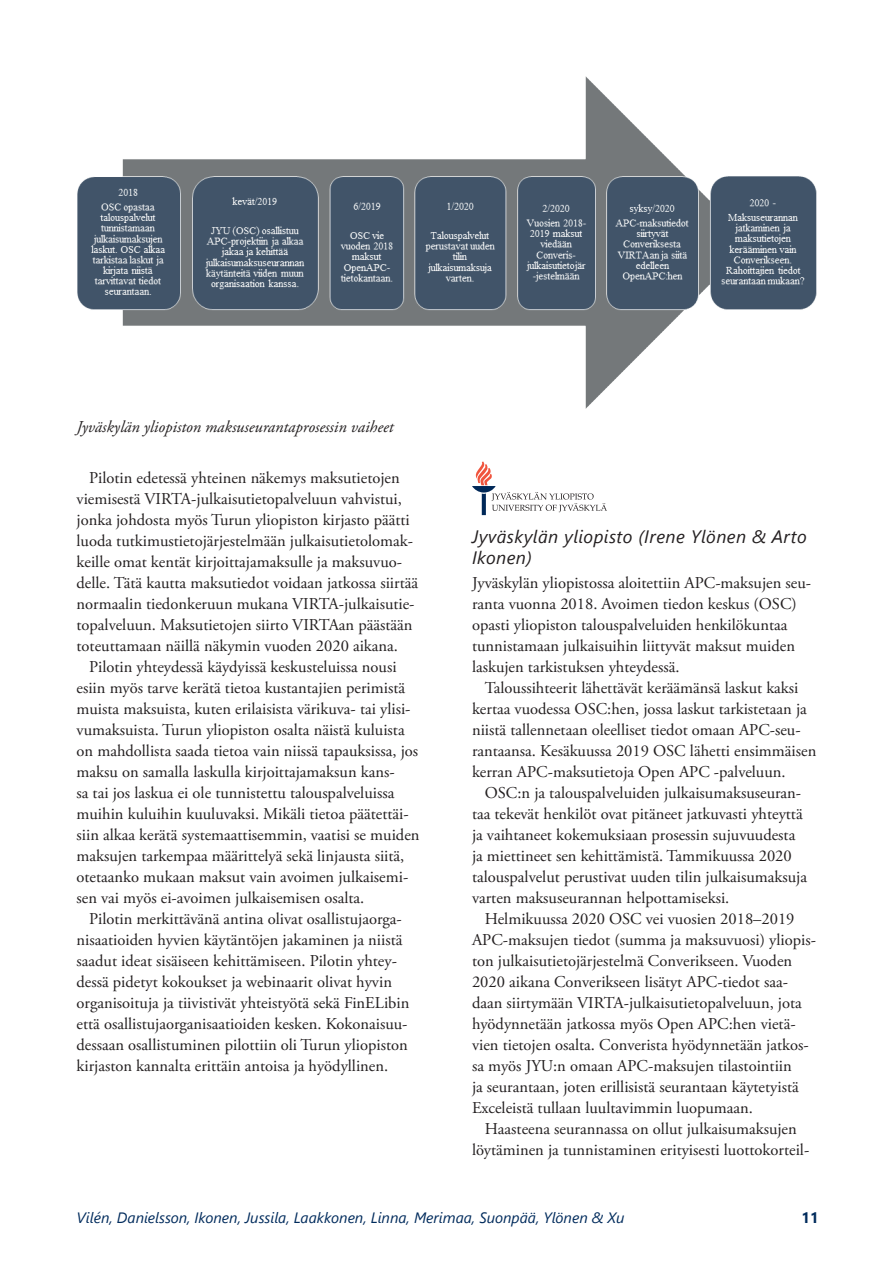
<style>
.page{position:relative;width:893px;height:1263px;background:#fff}
.page>*{position:absolute;margin:0;border:0;box-sizing:border-box;transform-origin:0 0}
.Heading_3{font:italic 18px/21px "Segoe UI";letter-spacing:.025em;color:#231f20}
.Leipis_kaksi_palstaa{font:16.5px/21px "Adobe Garamond Pro";color:#231f20}
.Kuvateksti{font:italic 16.5px "Adobe Garamond Pro";color:#231f20}
.t1{font:italic 15px "Segoe UI";color:#002b5c}
.t2{font:700 15px "Segoe UI";color:#002b5c}
</style>
<div class="page">
<img style="left:77px;top:77px;width:739px;height:331px">
<svg style="left:472px;top:461px;width:135px;height:54px"></svg>
<p class="Kuvateksti" style="left:77px;top:417px;width:318px">Jyväskylän yliopiston maksuseurantaprosessin vaiheet</p>
<p class="Leipis_kaksi_palstaa" style="left:77px;top:468px;width:343px;text-indent:13px">Pilotin edetessä yhteinen näkemys maksutietojen viemisestä VIRTA-julkaisutietopalveluun vahvistui, jonka johdosta myös Turun yliopiston kirjasto päätti luoda tutkimustietojärjestelmään julkaisutietolomak&shy;keille omat kentät kirjoittajamaksulle ja maksuvuo&shy;delle. Tätä kautta maksutiedot voidaan jatkossa siirtää normaalin tiedonkeruun mukana VIRTA-julkaisutie&shy;topalveluun. Maksutietojen siirto VIRTAan päästään toteuttamaan näillä näkymin vuoden 2020 aikana.</p>
<p class="Leipis_kaksi_palstaa" style="left:77px;top:657px;width:345px;text-indent:13px">Pilotin yhteydessä käydyissä keskusteluissa nousi esiin myös tarve kerätä tietoa kustantajien perimistä muista maksuista, kuten erilaisista värikuva- tai ylisi&shy;vumaksuista. Turun yliopiston osalta näistä kuluista on mahdollista saada tietoa vain niissä tapauksissa, jos maksu on samalla laskulla kirjoittajamaksun kans-<br>sa tai jos laskua ei ole tunnistettu talouspalveluissa muihin kuluihin kuuluvaksi. Mikäli tietoa päätettäi&shy;siin alkaa kerätä systemaattisemmin, vaatisi se muiden maksujen tarkempaa määrittelyä sekä linjausta siitä, otetaanko mukaan maksut vain avoimen julkaisemi&shy;sen vai myös ei-avoimen julkaisemisen osalta.</p>
<p class="Leipis_kaksi_palstaa" style="left:77px;top:909px;width:334px;text-indent:13px">Pilotin merkittävänä antina olivat osallistujaorga&shy;nisaatioiden hyvien käytäntöjen jakaminen ja niistä saadut ideat sisäiseen kehittämiseen. Pilotin yhtey&shy;dessä pidetyt kokoukset ja webinaarit olivat hyvin organisoituja ja tiivistivät yhteistyötä sekä FinELibin että osallistujaorganisaatioiden kesken. Kokonaisuu&shy;dessaan osallistuminen pilottiin oli Turun yliopiston kirjaston kannalta erittäin antoisa ja hyödyllinen.</p>
<p class="Heading_3" style="left:472px;top:523px;width:336px">Jyväskylän yliopisto (Irene Ylönen &amp; Arto<br>Ikonen)</p>
<p class="Leipis_kaksi_palstaa" style="left:472px;top:573px;width:341px">Jyväskylän yliopistossa aloitettiin APC-maksujen seu&shy;ranta vuonna 2018. Avoimen tiedon keskus (OSC) opasti yliopiston talouspalveluiden henkilökuntaa tunnistamaan julkaisuihin liittyvät maksut muiden laskujen tarkistuksen yhteydessä.</p>
<p class="Leipis_kaksi_palstaa" style="left:472px;top:678px;width:346px;text-indent:13px">Taloussihteerit lähettävät keräämänsä laskut kaksi kertaa vuodessa OSC:hen, jossa laskut tarkistetaan ja niistä tallennetaan oleelliset tiedot omaan APC-seu&shy;rantaansa. Kesäkuussa 2019 OSC lähetti ensimmäisen kerran APC-maksutietoja Open APC -palveluun.</p>
<p class="Leipis_kaksi_palstaa" style="left:472px;top:783px;width:337px;text-indent:13px">OSC:n ja talouspalveluiden julkaisumaksuseuran&shy;taa tekevät henkilöt ovat pitäneet jatkuvasti yhteyttä ja vaihtaneet kokemuksiaan prosessin sujuvuudesta ja miettineet sen kehittämistä. Tammikuussa 2020 talouspalvelut perustivat uuden tilin julkaisumaksuja varten maksuseurannan helpottamiseksi.</p>
<p class="Leipis_kaksi_palstaa" style="left:472px;top:909px;width:345px;text-indent:13px">Helmikuussa 2020 OSC vei vuosien 2018–2019<br>APC-maksujen tiedot (summa ja maksuvuosi) yliopis&shy;ton julkaisutietojärjestelmä Converikseen. Vuoden 2020 aikana Converikseen lisätyt APC-tiedot saa&shy;daan siirtymään VIRTA-julkaisutietopalveluun, jota hyödynnetään jatkossa myös Open APC:hen vietä&shy;vien tietojen osalta. Converista hyödynnetään jatkos&shy;sa myös JYU:n omaan APC-maksujen tilastointiin<br>ja seurantaan, joten erillisistä seurantaan käytetyistä Exceleistä tullaan luultavimmin luopumaan.</p>
<p class="Leipis_kaksi_palstaa" style="left:472px;top:1119px;width:339px;text-align:center">Haasteena seurannassa on ollut julkaisumaksujen löytäminen ja tunnistaminen erityisesti luottokorteil-</p>
<p class="t1" style="left:77px;top:1203px;width:549px">Vilén, Danielsson, Ikonen, Jussila, Laakkonen, Linna, Merimaa, Suonpää, Ylönen &amp; Xu</p>
<p class="t2" style="left:801px;top:1203px;width:19px">11</p>
</div>
